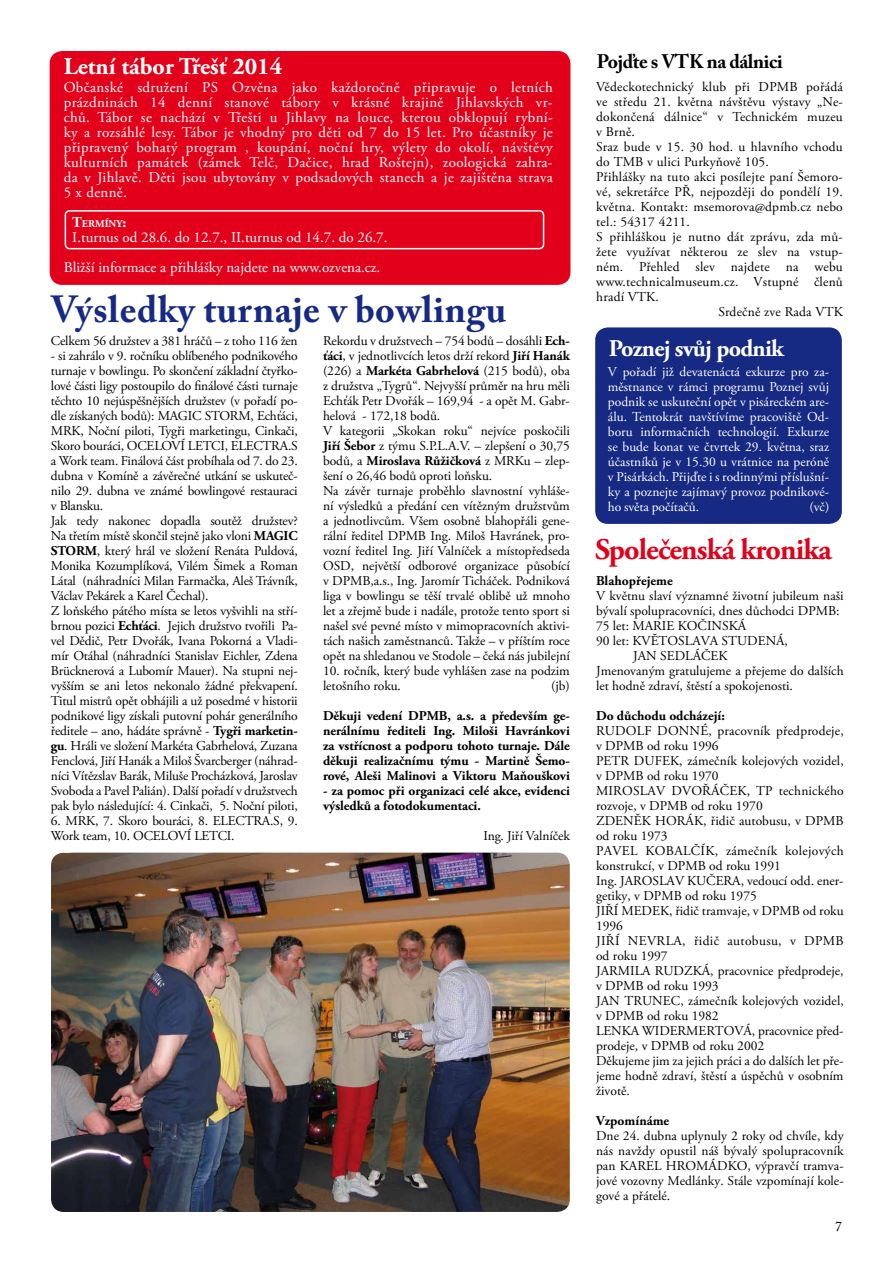
<style>
.page{position:relative;width:893px;height:1263px;background:#fff}
.page>*{position:absolute;margin:0;border:0;box-sizing:border-box;transform-origin:0 0}
.t1{font:700 37.5px "Adobe Caslon Pro";letter-spacing:.015em;color:#162983}
.t2{font:700 30px "Adobe Garamond Pro";letter-spacing:-.03em;color:#e2001a}
.t3{font:700 24px "Adobe Garamond Pro";color:#fff}
.t4{font:700 24px "Adobe Garamond Pro";letter-spacing:-.025em;color:#fff}
.t5{font:700 19.5px "Adobe Caslon Pro";letter-spacing:-.02em;color:#000}
.t6{font:15px/15px "Adobe Garamond Pro";color:#fff;text-align:justify}
.t7{font:13.5px/15px "Adobe Garamond Pro";letter-spacing:-.005em;color:#000}
.t8{font:13.5px "Adobe Garamond Pro";letter-spacing:.015em;color:#000}
.t9{font:13.5px/15px "Adobe Garamond Pro";color:#fff;text-align:justify}
.t10{font:700 13.5px/15px "Adobe Garamond Pro";letter-spacing:-.005em;color:#000;text-align:justify}
.t11{font:13.5px "Adobe Caslon Pro";color:#000}
.t12{font:700 10.5px "Adobe Garamond Pro";color:#fff}
.s1{font-size:15px}
.s2{font-weight:700}
</style>
<div class="page">
<img style="left:51px;top:853px;width:519px;height:359px">
<div style="left:50px;top:51px;width:520px;height:234px;background:#e2001a;border-radius:13px"></div>
<div style="left:595px;top:327px;width:247px;height:197px;background:#162983;border-radius:13px"></div>
<div style="left:65px;top:210px;width:479px;height:39px;border:2px solid #fff;border-radius:4px"></div>
<h3 class="t3" style="left:64px;top:52px;width:220px">Letní tábor Třešť 2014</h3>
<p class="t6" style="left:64px;top:80px;width:491px">Občanské sdružení PS Ozvěna jako každoročně připravuje o letních prázdninách 14 denní stanové tábory v krásné krajině Jihlavských vr&shy;chů. Tábor se nachází v Třešti u Jihlavy na louce, kterou obklopují rybní&shy;ky a rozsáhlé lesy. Tábor je vhodný pro děti od 7 do 15 let. Pro účastníky je připravený bohatý program , koupání, noční hry, výlety do okolí, návštěvy kulturních památek (zámek Telč, Dačice, hrad Roštejn), zoologická zahra&shy;da v Jihlavě. Děti jsou ubytovány v podsadových stanech a je zajištěna strava 5 x denně.</p>
<p class="t12" style="left:72px;top:217px;width:56px"><span class="s1">T</span>ERMÍNY<span class="s1">:</span></p>
<p class="t6" style="left:64px;top:222px;width:325px;line-height:30px;text-align:center">I.turnus od 28.6. do 12.7., II.turnus od 14.7. do 26.7.<br>Bližší informace a přihlášky najdete na www.ozvena.cz.</p>
<h1 class="t1" style="left:51px;top:287px;width:457px">Výsledky turnaje v bowlingu</h1>
<p class="t7" style="left:51px;top:334px;width:248px">Celkem 56 družstev a 381 hráčů – z toho 116 žen</p>
<p class="t7" style="left:51px;top:349px;width:248px">- si zahrálo v 9. ročníku oblíbeného podnikového turnaje v bowlingu. Po skončení základní čtyřko&shy;lové části ligy postoupilo do finálové části turnaje těchto 10 nejúspěšnějších družstev (v pořadí po&shy;dle získaných bodů): MAGIC STORM, Echťáci, MRK, Noční piloti, Tygři marketingu, Cinkači, Skoro bouráci, OCELOVÍ LETCI, ELECTRA.S a Work team. Finálová část probíhala od 7. do 23. dubna v Komíně a závěrečné utkání se uskuteč&shy;nilo 29. dubna ve známé bowlingové restauraci v Blansku.<br>Jak tedy nakonec dopadla soutěž družstev?<br>Na třetím místě skončil stejně jako vloni <span class="s2">MAGIC STORM</span>, který hrál ve složení Renáta Puldová, Monika Kozumplíková, Vilém Šimek a Roman Látal (náhradníci Milan Farmačka, Aleš Trávník, Václav Pekárek a Karel Čechal).<br>Z loňského pátého místa se letos vyšvihli na stří&shy;brnou pozici <span class="s2">Echťáci</span>. Jejich družstvo tvořili Pa&shy;vel Dědič, Petr Dvořák, Ivana Pokorná a Vladi&shy;mír Otáhal (náhradníci Stanislav Eichler, Zdena Brücknerová a Lubomír Mauer). Na stupni nej&shy;vyšším se ani letos nekonalo žádné překvapení.<br>Titul mistrů opět obhájili a už posedmé v historii podnikové ligy získali putovní pohár generálního ředitele – ano, hádáte správně - <span class="s2">Tygři marketin&shy;gu</span>. Hráli ve složení Markéta Gabrhelová, Zuzana Fenclová, Jiří Hanák a Miloš Švarcberger (náhrad&shy;níci Vítězslav Barák, Miluše Procházková, Jaroslav Svoboda a Pavel Palián). Další pořadí v družstvech pak bylo následující: 4. Cinkači, 5. Noční piloti,</p>
<p class="t7" style="left:51px;top:814px;width:248px">6. MRK, 7. Skoro bouráci, 8. ELECTRA.S, 9.<br>Work team, 10. OCELOVÍ LETCI.</p>
<p class="t7" style="left:323px;top:334px;width:248px">Rekordu v družstvech – 754 bodů – dosáhli <span class="s2">Ech&shy;ťáci</span>, v jednotlivcích letos drží rekord <span class="s2">Jiří Hanák </span>(226) a <span class="s2">Markéta Gabrhelová</span> (215 bodů), oba z družstva „Tygrů“. Nejvyšší průměr na hru měli Echťák Petr Dvořák – 169,94 - a opět M. Gabr&shy;helová - 172,18 bodů.<br>V kategorii „Skokan roku“ nejvíce poskočili <span class="s2">Jiří Šebor</span> z týmu S.P.L.A.V. – zlepšení o 30,75 bodů, a <span class="s2">Miroslava Růžičková</span> z MRKu – zlep&shy;šení o 26,46 bodů oproti loňsku.<br>Na závěr turnaje proběhlo slavnostní vyhláše&shy;ní výsledků a předání cen vítězným družstvům a jednotlivcům. Všem osobně blahopřáli gene&shy;rální ředitel DPMB Ing. Miloš Havránek, pro&shy;vozní ředitel Ing. Jiří Valníček a místopředseda OSD, největší odborové organizace působící v DPMB,a.s., Ing. Jaromír Ticháček. Podniková liga v bowlingu se těší trvalé oblibě už mnoho let a zřejmě bude i nadále, protože tento sport si našel své pevné místo v mimopracovních aktivi&shy;tách našich zaměstnanců. Takže – v příštím roce opět na shledanou ve Stodole – čeká nás jubilejní</p>
<p class="t7" style="left:323px;top:664px;width:248px">10. ročník, který bude vyhlášen zase na podzim letošního roku.</p>
<p class="t7" style="left:551px;top:679px;width:20px">(jb)</p>
<p class="t10" style="left:323px;top:709px;width:248px">Děkuji vedení DPMB, a.s. a především ge&shy;nerálnímu řediteli Ing. Miloši Havránkovi za vstřícnost a podporu tohoto turnaje. Dále děkuji realizačnímu týmu - Martině Šemo&shy;rové, Aleši Malinovi a Viktoru Maňouškovi</p>
<p class="t10" style="left:323px;top:784px;width:248px">- za pomoc při organizaci celé akce, evidenci výsledků a fotodokumentaci.</p>
<p class="t7" style="left:483px;top:829px;width:88px">Ing. Jiří Valníček</p>
<h3 class="t5" style="left:597px;top:50px;width:188px">Pojďte s VTK na dálnici</h3>
<p class="t8" style="left:596px;top:78px;width:248px">Vědeckotechnický klub při DPMB pořádá</p>
<p class="t8" style="left:596px;top:93px;width:248px">ve středu 21. května návštěvu výstavy „Ne-</p>
<p class="t8" style="left:596px;top:108px;width:248px">dokončená dálnice“ v Technickém muzeu</p>
<p class="t7" style="left:596px;top:124px;width:40px">v Brně.</p>
<p class="t8" style="left:596px;top:138px;width:248px">Sraz bude v 15. 30 hod. u hlavního vchodu</p>
<p class="t8" style="left:596px;top:153px;width:174px">do TMB v ulici Purkyňově 105.</p>
<p class="t8" style="left:596px;top:168px;width:248px">Přihlášky na tuto akci posílejte paní Šemoro-</p>
<p class="t8" style="left:596px;top:183px;width:248px">vé, sekretářce PŘ, nejpozději do pondělí 19.</p>
<p class="t8" style="left:596px;top:198px;width:248px">května. Kontakt: msemorova@dpmb.cz nebo</p>
<p class="t8" style="left:596px;top:213px;width:95px">tel.: 54317 4211.</p>
<p class="t8" style="left:596px;top:228px;width:248px">S přihláškou je nutno dát zprávu, zda mů-</p>
<p class="t8" style="left:596px;top:243px;width:248px">žete využívat některou ze slev na vstup-</p>
<p class="t8" style="left:596px;top:258px;width:248px">ném. Přehled slev najdete na webu</p>
<p class="t8" style="left:596px;top:273px;width:248px">www.technicalmuseum.cz. Vstupné členů</p>
<p class="t8" style="left:596px;top:288px;width:64px">hradí VTK.</p>
<p class="t8" style="left:718px;top:303px;width:126px">Srdečně zve Rada VTK</p>
<h3 class="t4" style="left:609px;top:335px;width:177px">Poznej svůj podnik</h3>
<p class="t9" style="left:608px;top:364px;width:223px">V pořadí již devatenáctá exkurze pro za&shy;městnance v rámci programu Poznej svůj podnik se uskuteční opět v pisáreckém are&shy;álu. Tentokrát navštívíme pracoviště Od&shy;boru informačních technologií. Exkurze se bude konat ve čtvrtek 29. května, sraz účastníků je v 15.30 u vrátnice na peróně v Pisárkách. Přijďte i s rodinnými příslušní&shy;ky a poznejte zajímavý provoz podnikové&shy;ho světa počítačů.</p>
<p class="t9" style="left:809px;top:499px;width:21px">(vč)</p>
<h2 class="t2" style="left:595px;top:532px;width:238px">Společenská kronika</h2>
<p class="t10" style="left:596px;top:573px;width:78px">Blahopřejeme</p>
<p class="t7" style="left:596px;top:589px;width:249px">V květnu slaví významné životní jubileum naši</p>
<p class="t7" style="left:596px;top:604px;width:245px">bývalí spolupracovníci, dnes důchodci DPMB:</p>
<p class="t7" style="left:596px;top:619px;width:152px">75 let: MARIE KOČINSKÁ</p>
<p class="t7" style="left:596px;top:634px;width:193px">90 let: KVĚTOSLAVA STUDENÁ,</p>
<p class="t7" style="left:633px;top:649px;width:96px">JAN SEDLÁČEK</p>
<p class="t7" style="left:596px;top:664px;width:249px">Jmenovaným gratulujeme a přejeme do dalších</p>
<p class="t7" style="left:596px;top:679px;width:198px">let hodně zdraví, štěstí a spokojenosti.</p>
<p class="t10" style="left:596px;top:708px;width:130px">Do důchodu odcházejí:</p>
<p class="t7" style="left:596px;top:724px;width:249px">RUDOLF DONNÉ, pracovník předprodeje, v DPMB od roku 1996<br>PETR DUFEK, zámečník kolejových vozidel, v DPMB od roku 1970<br>MIROSLAV DVOŘÁČEK, TP technického rozvoje, v DPMB od roku 1970<br>ZDENĚK HORÁK, řidič autobusu, v DPMB od roku 1973<br>PAVEL KOBALČÍK, zámečník kolejových konstrukcí, v DPMB od roku 1991<br>Ing. JAROSLAV KUČERA, vedoucí odd. ener&shy;getiky, v DPMB od roku 1975<br>JIŘÍ MEDEK, řidič tramvaje, v DPMB od roku<br>1996<br>JIŘÍ NEVRLA, řidič autobusu, v DPMB od roku 1997<br>JARMILA RUDZKÁ, pracovnice předprodeje, v DPMB od roku 1993<br>JAN TRUNEC, zámečník kolejových vozidel, v DPMB od roku 1982<br>LENKA WIDERMERTOVÁ, pracovnice před&shy;prodeje, v DPMB od roku 2002<br>Děkujeme jim za jejich práci a do dalších let pře&shy;jeme hodně zdraví, štěstí a úspěchů v osobním životě.</p>
<p class="t10" style="left:596px;top:1113px;width:75px">Vzpomínáme</p>
<p class="t7" style="left:596px;top:1129px;width:249px;text-align:justify">Dne 24. dubna uplynuly 2 roky od chvíle, kdy nás navždy opustil náš bývalý spolupracovník pan KAREL HROMÁDKO, výpravčí tramva&shy;jové vozovny Medlánky. Stále vzpomínají kole&shy;gové a přátelé.</p>
<p class="t11" style="left:835px;top:1219px;width:8px">7</p>
</div>
